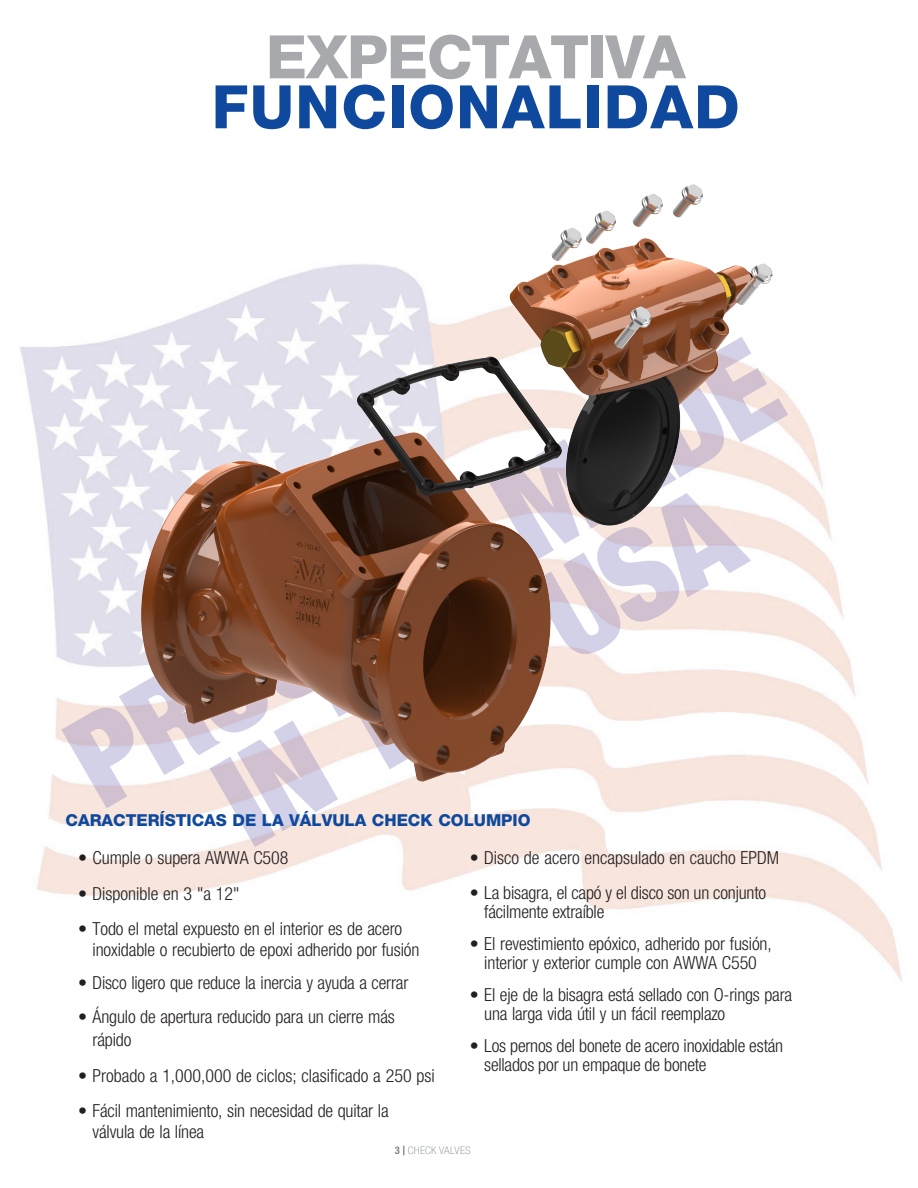
<style>
.page{position:relative;width:918px;height:1188px;background:#fff}
.page>*{position:absolute;margin:0;border:0;box-sizing:border-box;transform-origin:0 0}
.HEADLINE_BLUE_left_s{font:800 60px/49.9px "Helvetica Neue LT Pro";letter-spacing:.02em;color:#0f499d;text-align:center}
.t1{font:300 condensed 18px/19.5px "Helvetica Neue LT Pro";letter-spacing:-.01em;color:#231f20}
.SUB_HEADLINES{font:800 16.5px "Helvetica Neue LT Pro";color:#0f499d}
.PAGE_NUMBER_TEXT_lef{font:100 condensed 10.5px "Helvetica Neue LT Pro";letter-spacing:.02em;color:#7f868a;scale:1.1 1}
.s1{color:#a8a9ad}
.s2{font-weight:700}
.s3{font-family:"Times New Roman";font-weight:700;font-stretch:normal;color:#231f20}
</style>
<div class="page">
<img style="left:20px;top:346px;width:625px;height:563px">
<img style="left:699px;top:562px;width:203px;height:420px">
<img style="left:61px;top:699px;width:99px;height:109px">
<img style="left:61px;top:708px;width:77px;height:100px">
<img style="left:210px;top:792px;width:66px;height:55px">
<img style="left:237px;top:792px;width:101px;height:39px">
<img style="left:66px;top:184px;width:765px;height:608px">
<p class="HEADLINE_BLUE_left_s" style="left:212px;top:32px;width:529px"><span class="s1">EXPECTATIVA<br></span>FUNCIONALIDAD</p>
<p class="SUB_HEADLINES" style="left:66px;top:810px;width:467px">CARACTERÍSTICAS DE LA VÁLVULA CHECK COLUMPIO</p>
<p class="t1" style="left:78px;top:848px;width:211px">• Cumple o supera AWWA C508</p>
<p class="t1" style="left:78px;top:884px;width:163px">• Disponible en 3 "a 12"</p>
<p class="t1" style="left:93px;top:918px;width:328px;line-height:21px;text-indent:-14px">• Todo el metal expuesto en el interior es de acero inoxidable o recubierto de epoxi adherido por fusión</p>
<p class="t1" style="left:78px;top:972px;width:332px">• Disco ligero que reduce la inercia y ayuda a cerrar</p>
<p class="t1" style="left:93px;top:1005px;width:304px;line-height:23.1px;text-indent:-14px">• Ángulo de apertura reducido para un cierre más rápido</p>
<p class="t1" style="left:78px;top:1066px;width:358px">• Probado a 1,000,000 de ciclos; clasificado a 250 psi</p>
<p class="t1" style="left:93px;top:1100px;width:298px;line-height:21px;text-indent:-14px">• Fácil mantenimiento, sin necesidad de quitar la válvula de la línea</p>
<p class="t1" style="left:470px;top:848px;width:311px">• Disco de acero encapsulado en caucho EPDM</p>
<p class="t1" style="left:484px;top:882px;width:283px;text-indent:-14px">• La bisagra, el capó y el disco son un conjunto fácilmente extraíble</p>
<p class="t1" style="left:470px;top:933px;width:303px;text-align:center">• El revestimiento epóxico, adherido por fusión, interior y exterior cumple con AWWA C550</p>
<p class="t1" style="left:484px;top:984px;width:309px;text-indent:-14px">• El eje de la bisagra está sellado con O-rings para una larga vida útil y un fácil reemplazo</p>
<p class="t1" style="left:484px;top:1035px;width:301px;text-indent:-14px">• Los pernos del bonete de acero inoxidable están sellados por un empaque de bonete</p>
<p class="PAGE_NUMBER_TEXT_lef" style="left:395px;top:1145px;width:70px"><span class="s2">3</span> <span class="s3">|</span> CHECK VALVES</p>
</div>
